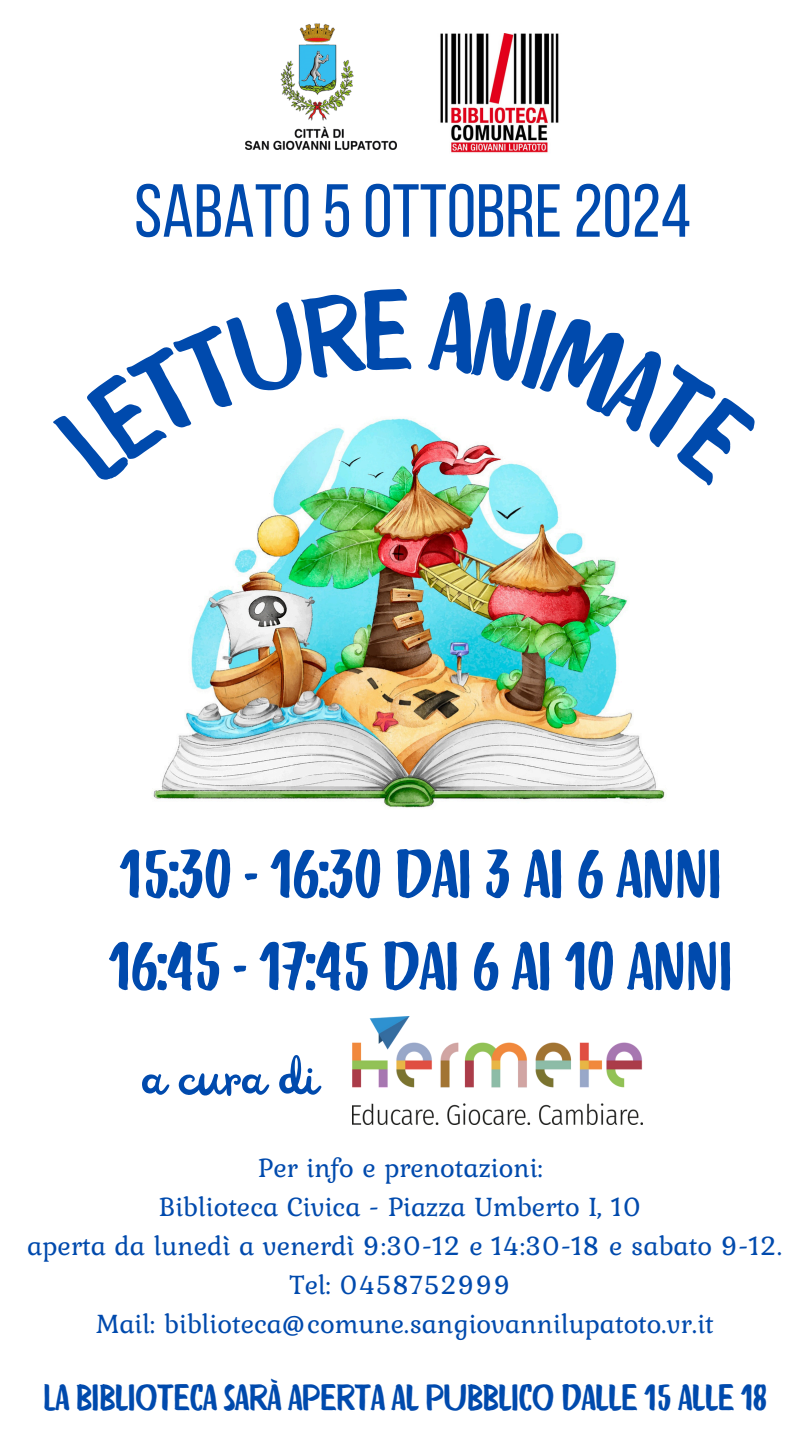
<style>
.page{position:relative;width:810px;height:1440px;background:#fff}
.page>*{position:absolute;margin:0;border:0;box-sizing:border-box;transform-origin:0 0}
.t1{font:75px "Bebas Neue";color:#004aad}
.t2{font:66.5px/92.2px "Quotes Caps";color:#004aad}
.t3{font:61.5px "Railey";color:#004aad}
.t4{font:36px "Quotes Caps";color:#004aad}
.t5{font:28px "Kurale";color:#004aad}
</style>
<div class="page">
<img style="left:153px;top:420px;width:512px;height:388px">
<img style="left:440px;top:34px;width:119px;height:119px">
<img style="left:246px;top:23px;width:150px;height:127px">
<img style="left:352px;top:1017px;width:291px;height:108px">
<svg style="left:153px;top:418px;width:258px;height:67px"></svg>
<svg style="left:428px;top:420px;width:237px;height:66px"></svg>
<p class="t1" style="left:134px;top:180px;width:558px">SABATO5OTTOBRE2024</p>
<h3 class="t2" style="left:109px;top:828px;width:625px">15:30 - 16:30 DAI 3 AI 6 ANNI<br>16:45 - 17:45 DAI 6 AI 10 ANNI</h3>
<p class="t3" style="left:141px;top:1047px;width:176px">a cura di</p>
<h2 class="t5" style="left:258px;top:1146px;width:286px">Per info e prenotazioni:</h2>
<p class="t5" style="left:159px;top:1185px;width:485px">Biblioteca Civica - Piazza Umberto I, 10</p>
<p class="t5" style="left:27px;top:1224px;width:757px">aperta da lunedì a venerdì 9:30-12 e 14:30-18 e sabato 9-12.</p>
<p class="t5" style="left:290px;top:1263px;width:224px">Tel: 0458752999</p>
<p class="t5" style="left:96px;top:1302px;width:619px">Mail: biblioteca@comune.sangiovannilupatoto.vr.it</p>
<p class="t4" style="left:43px;top:1375px;width:725px">LA BIBLIOTECA SARÀ APERTA AL PUBBLICO DALLE 15 ALLE 18</p>
</div>
